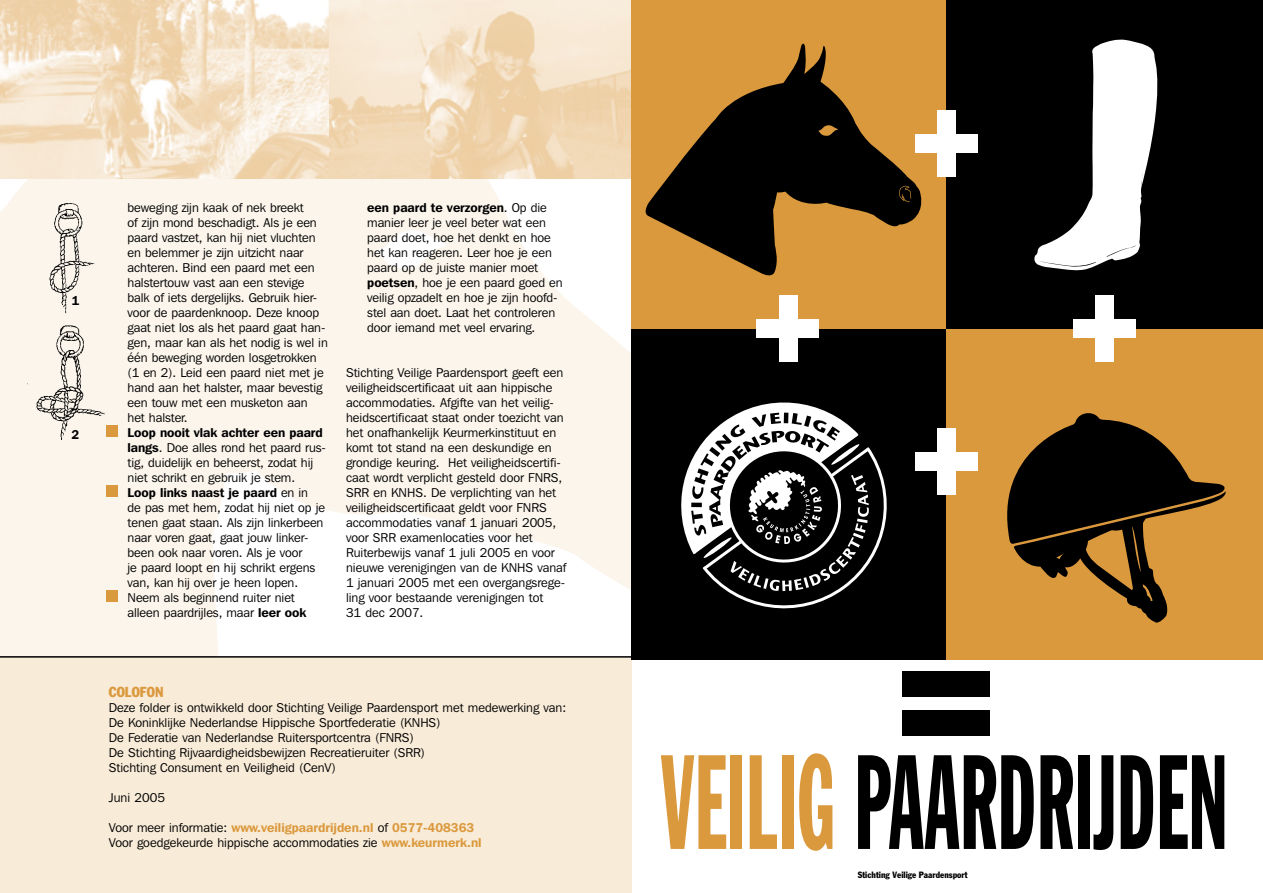
<style>
.page{position:relative;width:1263px;height:893px;background:#fff}
.page>*{position:absolute;margin:0;border:0;box-sizing:border-box;transform-origin:0 0}
.t1{font:131.55px "Franklin Gothic Extra Cond";color:#000;scale:.7 1}
.t2{font:condensed 14.25px "Franklin Gothic";color:#db993d}
.t3{font:12.75px/15px "Franklin Gothic IT Cby BT";color:#000}
.t4{font:600 12.75px "Franklin Gothic IT Cby BT";color:#000}
.t5{font:condensed 9px "Franklin Gothic";color:#000}
.s1{font-weight:600}
.s2{font-weight:600;color:#db993d}
.s3{color:#db993d}
</style>
<div class="page">
<svg style="left:0;top:179px;width:631px;height:477px;fill:#fbf5ec"></svg>
<div style="left:0;top:658px;width:631px;height:235px;background:#f8ebd8"></div>
<div style="left:106px;top:425px;width:12px;height:12px;background:#db993d"></div>
<div style="left:106px;top:485px;width:12px;height:12px;background:#db993d"></div>
<div style="left:106px;top:590px;width:12px;height:12px;background:#db993d"></div>
<img style="left:0;top:0;width:329px;height:179px">
<img style="left:329px;top:0;width:302px;height:179px">
<hr style="left:0;top:656px;width:631px;height:2px;background:#000">
<div style="left:902px;top:671px;width:88px;height:26px;background:#000"></div>
<div style="left:902px;top:710px;width:88px;height:26px;background:#000"></div>
<div style="left:631px;top:0;width:315px;height:329px;background:#db993d"></div>
<svg style="left:645px;top:43px;width:280px;height:233px"></svg>
<div style="left:946px;top:0;width:317px;height:329px;background:#000"></div>
<svg style="left:1034px;top:39px;width:124px;height:231px"></svg>
<div style="left:631px;top:329px;width:315px;height:330px;background:#000"></div>
<div style="left:946px;top:329px;width:317px;height:330px;background:#db993d"></div>
<svg style="left:1007px;top:413px;width:219px;height:210px"></svg>
<div style="left:757px;top:319px;width:62px;height:18px;background:#fff"></div>
<div style="left:779px;top:295px;width:18px;height:67px;background:#fff"></div>
<div style="left:1073px;top:319px;width:63px;height:18px;background:#fff"></div>
<div style="left:1096px;top:295px;width:18px;height:67px;background:#fff"></div>
<div style="left:915px;top:134px;width:62px;height:18px;background:#fff"></div>
<div style="left:937px;top:110px;width:18px;height:67px;background:#fff"></div>
<div style="left:915px;top:452px;width:62px;height:18px;background:#fff"></div>
<div style="left:937px;top:428px;width:18px;height:67px;background:#fff"></div>
<img style="left:45px;top:202px;width:52px;height:117px">
<img style="left:28px;top:322px;width:76px;height:117px">
<svg style="left:732px;top:470px;width:197px;height:139px"></svg>
<svg style="left:681px;top:402px;width:200px;height:192px"></svg>
<p class="t4" style="left:72px;top:293px;width:9px">1</p>
<p class="t4" style="left:72px;top:426px;width:9px">2</p>
<p class="t3" style="left:128px;top:200px;width:202px">beweging zijn kaak of nek breekt<br>of zijn mond beschadigt. Als je een paard vastzet, kan hij niet vluchten en belemmer je zijn uitzicht naar achteren. Bind een paard met een halstertouw vast aan een stevige balk of iets dergelijks. Gebruik hier&shy;voor de paardenknoop. Deze knoop gaat niet los als het paard gaat han&shy;gen, maar kan als het nodig is wel in één beweging worden losgetrokken (1 en 2). Leid een paard niet met je hand aan het halster, maar bevestig een touw met een musketon aan het halster.</p>
<p class="t3" style="left:128px;top:425px;width:200px"><span class="s1">Loop nooit vlak achter een paard langs</span>. Doe alles rond het paard rus&shy;tig, duidelijk en beheerst, zodat hij niet schrikt en gebruik je stem.<br><span class="s1">Loop links naast je paard</span> en in<br>de pas met hem, zodat hij niet op je tenen gaat staan. Als zijn linkerbeen naar voren gaat, gaat jouw linker&shy;been ook naar voren. Als je voor<br>je paard loopt en hij schrikt ergens van, kan hij over je heen lopen.<br>Neem als beginnend ruiter niet alleen paardrijles, maar <span class="s1">leer ook</span></p>
<p class="t3" style="left:367px;top:200px;width:197px"><span class="s1">een paard te verzorgen</span>. Op die manier leer je veel beter wat een paard doet, hoe het denkt en hoe het kan reageren. Leer hoe je een paard op de juiste manier moet <span class="s1">poetsen</span>, hoe je een paard goed en veilig opzadelt en hoe je zijn hoofd&shy;stel aan doet. Laat het controleren door iemand met veel ervaring.</p>
<p class="t3" style="left:346px;top:365px;width:222px">Stichting Veilige Paardensport geeft een veiligheidscertificaat uit aan hippische accommodaties. Afgifte van het veilig&shy;heidscertificaat staat onder toezicht van het onafhankelijk Keurmerkinstituut en komt tot stand na een deskundige en grondige keuring. Het veiligheidscertifi&shy;caat wordt verplicht gesteld door FNRS, SRR en KNHS. De verplichting van het veiligheidscertificaat geldt voor FNRS accommodaties vanaf 1 januari 2005, voor SRR examenlocaties voor het Ruiterbewijs vanaf 1 juli 2005 en voor nieuwe verenigingen van de KNHS vanaf 1 januari 2005 met een overgangsrege&shy;ling voor bestaande verenigingen tot<br>31 dec 2007.</p>
<p class="t2" style="left:109px;top:683px;width:56px">COLOFON</p>
<p class="t3" style="left:109px;top:700px;width:459px">Deze folder is ontwikkeld door Stichting Veilige Paardensport met medewerking van:<br>De Koninklijke Nederlandse Hippische Sportfederatie (KNHS)<br>De Federatie van Nederlandse Ruitersportcentra (FNRS)<br>De Stichting Rijvaardigheidsbewijzen Recreatieruiter (SRR)<br>Stichting Consument en Veiligheid (CenV)</p>
<p class="t3" style="left:109px;top:790px;width:58px">Juni 2005</p>
<p class="t3" style="left:109px;top:820px;width:374px">Voor meer informatie: <span class="s2">www.veiligpaardrijden.nl</span> of <span class="s2">0577-408363<br></span>Voor goedgekeurde hippische accommodaties zie <span class="s2">www.keurmerk.nl</span></p>
<h1 class="t1" style="left:660px;top:732px;width:812px"><span class="s3">VEILIG</span> PAARDRIJDEN</h1>
<p class="t5" style="left:858px;top:870px;width:111px">Stichting Veilige Paardensport</p>
</div>
